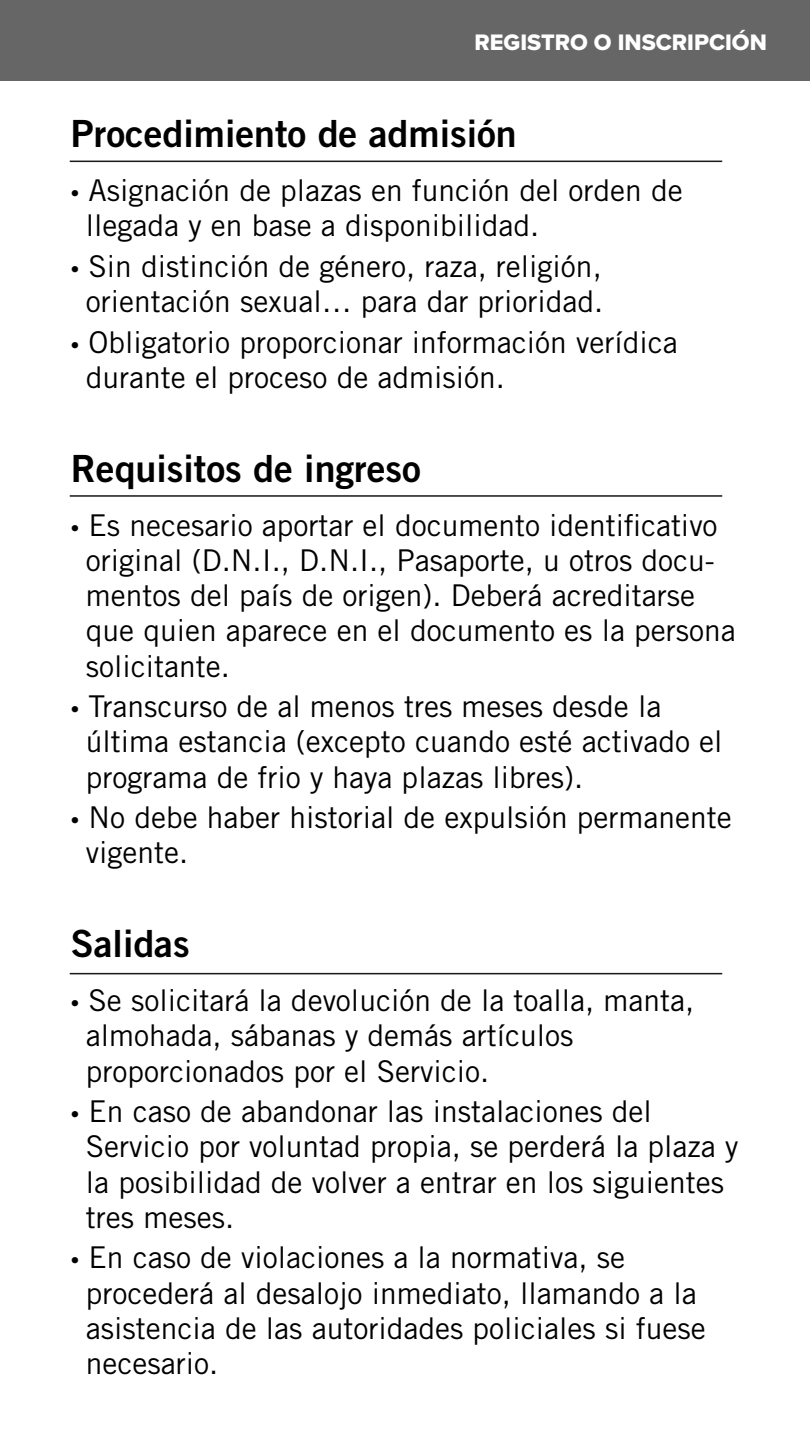
<style>
.page{position:relative;width:810px;height:1440px;background:#fff}
.page>*{position:absolute;margin:0;border:0;box-sizing:border-box;transform-origin:0 0}
.t1{font:37.5px "Trade Gothic LT Std Bd 2";color:#000}
.t2{font:30px/35.2px "Trade Gothic LT Std";color:#000}
.t3{font:23.25px "Proxima Nova Extrabld";color:#fff}
.s1{font-family:"Myriad Pro"}
</style>
<div class="page">
<div style="left:0;top:0;width:810px;height:81px;background:#666"></div>
<hr style="left:70px;top:161px;width:652px;height:1px;background:#1b1b1a">
<hr style="left:70px;top:495px;width:652px;height:2px;background:#1b1b1a">
<hr style="left:70px;top:973px;width:652px;height:1px;background:#1b1b1a">
<p class="t3" style="left:475px;top:25px;width:294px">REGISTRO O INSCRIPCIÓN</p>
<p class="t1" style="left:71px;top:111px;width:447px">Procedimiento de admisión</p>
<p class="t2" style="left:86px;top:172px;width:598px;text-indent:-15px"><span class="s1">•</span> Asignación de plazas en función del orden de llegada y en base a disponibilidad.</p>
<p class="t2" style="left:71px;top:248px;width:534px;text-align:center"><span class="s1">•</span> Sin distinción de género, raza, religión, orientación sexual… para dar prioridad.</p>
<p class="t2" style="left:86px;top:324px;width:593px;text-indent:-15px"><span class="s1">•</span> Obligatorio proporcionar información verídica durante el proceso de admisión.</p>
<p class="t1" style="left:71px;top:445px;width:351px">Requisitos de ingreso</p>
<p class="t2" style="left:86px;top:507px;width:651px;text-indent:-15px"><span class="s1">•</span> Es necesario aportar el documento identificativo original (D.N.I., D.N.I., Pasaporte, u otros docu&shy;mentos del país de origen). Deberá acreditarse que quien aparece en el documento es la persona solicitante.</p>
<p class="t2" style="left:86px;top:688px;width:638px;text-indent:-15px"><span class="s1">•</span> Transcurso de al menos tres meses desde la última estancia (excepto cuando esté activado el programa de frio y haya plazas libres).</p>
<p class="t2" style="left:86px;top:799px;width:647px;text-indent:-15px"><span class="s1">•</span> No debe haber historial de expulsión permanente vigente.</p>
<p class="t1" style="left:71px;top:921px;width:120px">Salidas</p>
<p class="t2" style="left:86px;top:982px;width:610px;text-indent:-15px"><span class="s1">•</span> Se solicitará la devolución de la toalla, manta, almohada, sábanas y demás artículos proporcionados por el Servicio.</p>
<p class="t2" style="left:86px;top:1093px;width:654px;text-indent:-15px"><span class="s1">•</span> En caso de abandonar las instalaciones del Servicio por voluntad propia, se perderá la plaza y la posibilidad de volver a entrar en los siguientes tres meses.</p>
<p class="t2" style="left:86px;top:1240px;width:621px;text-indent:-15px"><span class="s1">•</span> En caso de violaciones a la normativa, se procederá al desalojo inmediato, llamando a la asistencia de las autoridades policiales si fuese necesario.</p>
</div>
